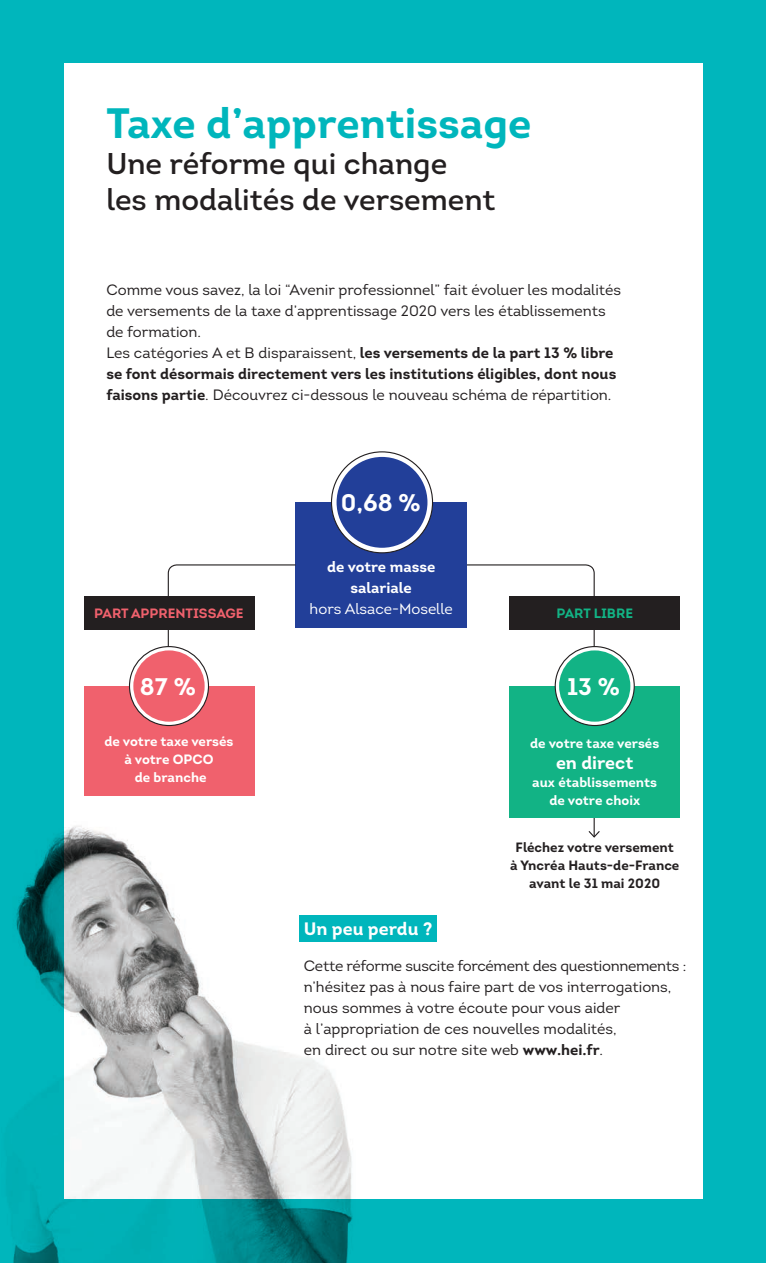
<style>
.page{position:relative;width:766px;height:1263px;background:#fff}
.page>*{position:absolute;margin:0;border:0;box-sizing:border-box;transform-origin:0 0}
.t1{font:700 42.45px "Intro";color:#00b6bc}
.t2{font:600 30px/36px "Intro";color:#231f20}
.t3{font:700 24px "Intro";color:#fff}
.t4{font:700 18px "Intro";color:#fff}
.t5{font:15px/21px "Intro";color:#231f20}
.t6{font:700 15px/21px "Intro";color:#231f20}
.t7{font:700 15px/21px "Intro";color:#fff;text-align:center}
.t8{font:700 13.5px/18px "Intro";color:#fff;text-align:center}
.t9{font:700 13.5px/18px "Intro";color:#231f20;text-align:center}
.t10{font:700 13.5px "Intro";color:#f0616d}
.t11{font:700 13.5px "Intro";color:#12b385}
.s1{font-weight:400}
.s2{font-weight:700}
</style>
<div class="page">
<div style="left:0;top:0;width:765px;height:1263px;background:#00b6bc"></div>
<div style="left:64px;top:64px;width:638px;height:1135px;background:#fff"></div>
<svg style="left:465px;top:564px;width:135px;height:274px"></svg>
<div style="left:295px;top:502px;width:171px;height:125px;background:#223f99"></div>
<svg style="left:167px;top:564px;width:129px;height:150px"></svg>
<div style="left:84px;top:686px;width:170px;height:109px;background:#f0616d"></div>
<svg style="left:331px;top:452px;width:101px;height:101px;fill:#fff"></svg>
<div style="left:336px;top:457px;width:91px;height:91px;background:#223f99;border-radius:50%"></div>
<div style="left:84px;top:596px;width:170px;height:33px;background:#231f20"></div>
<svg style="left:129px;top:647px;width:79px;height:78px"></svg>
<div style="left:129px;top:646px;width:80px;height:80px;border:1px solid #231f20;border-radius:50%"></div>
<div style="left:133px;top:650px;width:71px;height:72px;background:#f0616d;border-radius:50%"></div>
<div style="left:509px;top:686px;width:170px;height:131px;background:#12b385"></div>
<div style="left:509px;top:596px;width:170px;height:33px;background:#231f20"></div>
<svg style="left:555px;top:647px;width:79px;height:78px"></svg>
<div style="left:554px;top:646px;width:80px;height:80px;border:1px solid #231f20;border-radius:50%"></div>
<div style="left:559px;top:650px;width:71px;height:72px;background:#12b385;border-radius:50%"></div>
<img style="left:10px;top:805px;width:544px;height:458px">
<div style="left:299px;top:915px;width:137px;height:27px;background:#00b6bc"></div>
<p class="t1" style="left:106px;top:96px;width:426px">Taxe d’apprentissage</p>
<p class="t2" style="left:106px;top:146px;width:390px">Une réforme qui change<br>les modalités de versement</p>
<p class="t5" style="left:106px;top:279px;width:516px">Comme vous savez, la loi “Avenir professionnel” fait évoluer les modalités de versements de la taxe d’apprentissage 2020 vers les établissements de formation.</p>
<p class="t6" style="left:106px;top:342px;width:511px"><span class="s1">Les catégories A et B disparaissent,</span> les versements de la part 13 % libre se font désormais directement vers les institutions éligibles, dont nous faisons partie<span class="s1">. Découvrez ci-dessous le nouveau schéma de répartition.</span></p>
<p class="t3" style="left:341px;top:488px;width:81px">0,68 %</p>
<p class="t10" style="left:94px;top:604px;width:151px">PART APPRENTISSAGE</p>
<p class="t7" style="left:309px;top:556px;width:145px">de votre masse salariale<br><span class="s1">hors Alsace-Moselle</span></p>
<p class="t11" style="left:556px;top:604px;width:78px">PART LIBRE</p>
<p class="t3" style="left:140px;top:671px;width:57px">87 %</p>
<p class="t3" style="left:567px;top:671px;width:54px">13 %</p>
<p class="t8" style="left:104px;top:733px;width:130px">de votre taxe versés à votre OPCO<br>de branche</p>
<p class="t8" style="left:530px;top:734px;width:130px">de votre taxe versés</p>
<p class="t4" style="left:556px;top:751px;width:79px">en direct</p>
<p class="t8" style="left:532px;top:773px;width:126px">aux établissements de votre choix</p>
<p class="t9" style="left:510px;top:838px;width:171px">Fléchez votre versement<br>à Yncréa Hauts-de-France avant le 31 mai 2020</p>
<p class="t4" style="left:304px;top:917px;width:130px">Un peu perdu ?</p>
<p class="t5" style="left:304px;top:955px;width:384px">Cette réforme suscite forcément des questionnements : n’hésitez pas à nous faire part de vos interrogations, nous sommes à votre écoute pour vous aider<br>à l’appropriation de ces nouvelles modalités,<br>en direct ou sur notre site web <span class="s2">www.hei.fr</span>.</p>
</div>
